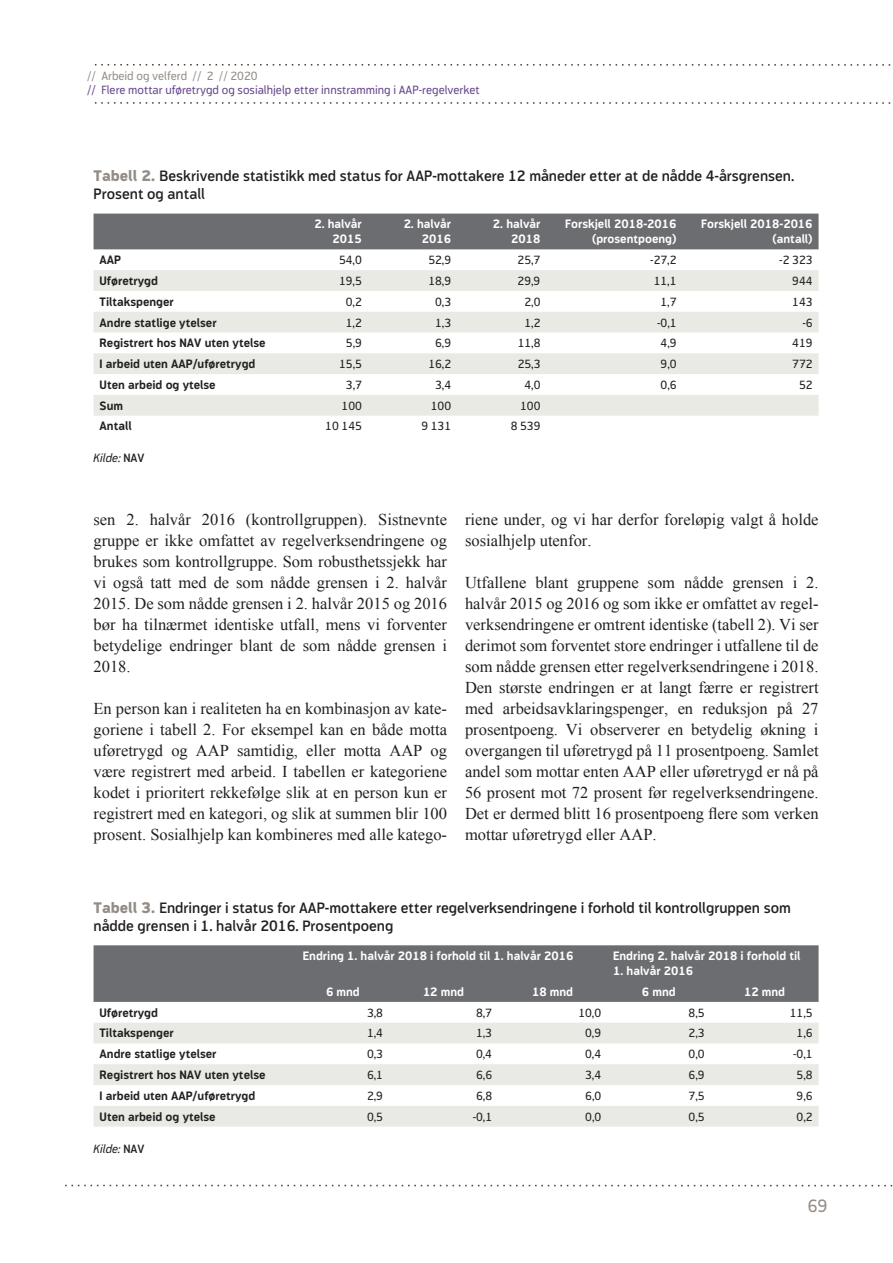
<style>
.page{position:relative;width:893px;height:1263px;background:#fff}
.page>*{position:absolute;margin:0;border:0;box-sizing:border-box;transform-origin:0 0}
.t1{font:18px "Modus";color:#948d87}
.t2{font:16.5px/21px "Times New Roman";color:#231f20;text-align:justify}
.t3{font:600 15px/18px "Modus";color:#231f20}
.t4{font:700 12px "Modus";color:#231f20}
.t5{font:12px "Modus";color:#231f20}
.t6{font:700 12px/15px "Modus";color:#fff;text-align:right}
.t7{font:12px "Modus";color:#64468b}
.t8{font:12px "Modus";color:#948d87}
.t9{font:italic 12px "Modus";color:#231f20}
.s1{font-weight:800;color:#948d87}
.s2{font-weight:600;font-style:normal}
</style>
<div class="page">
<svg style="left:94px;top:64px;width:797px;height:2px"></svg>
<svg style="left:94px;top:102px;width:797px;height:2px"></svg>
<svg style="left:65px;top:1185px;width:828px;height:1px"></svg>
<div style="left:94px;top:214px;width:725px;height:35px;background:#6c6d70"></div>
<div style="left:94px;top:270px;width:725px;height:21px;background:#e9eae4"></div>
<svg style="left:94px;top:312px;width:725px;height:104px;fill:#e9eae4"></svg>
<div style="left:94px;top:945px;width:725px;height:57px;background:#6c6d70"></div>
<div style="left:94px;top:1023px;width:725px;height:20px;background:#e9eae4"></div>
<svg style="left:94px;top:1064px;width:725px;height:62px"></svg>
<p class="t8" style="left:87px;top:69px;width:172px">// Arbeid og velferd // 2 // 2020</p>
<p class="t7" style="left:87px;top:83px;width:394px">// Flere mottar uføretrygd og sosialhjelp etter innstramming i AAP-regelverket</p>
<p class="t3" style="left:94px;top:167px;width:702px"><span class="s1">Tabell 2.</span> Beskrivende statistikk med status for AAP-mottakere 12 måneder etter at de nådde 4-årsgrensen.<br>Prosent og antall</p>
<p class="t6" style="left:314px;top:217px;width:49px">2. halvår<br>2015</p>
<p class="t6" style="left:404px;top:217px;width:49px">2. halvår<br>2016</p>
<p class="t6" style="left:493px;top:217px;width:49px">2. halvår<br>2018</p>
<p class="t6" style="left:565px;top:217px;width:113px">Forskjell 2018-2016 (prosentpoeng)</p>
<p class="t6" style="left:701px;top:217px;width:113px">Forskjell 2018-2016 (antall)</p>
<p class="t4" style="left:100px;top:253px;width:23px">AAP</p>
<p class="t5" style="left:339px;top:253px;width:24px">54,0</p>
<p class="t5" style="left:428px;top:253px;width:24px">52,9</p>
<p class="t5" style="left:518px;top:253px;width:24px">25,7</p>
<p class="t5" style="left:650px;top:253px;width:28px">-27,2</p>
<p class="t5" style="left:779px;top:253px;width:35px">-2 323</p>
<p class="t4" style="left:100px;top:274px;width:60px">Uføretrygd</p>
<p class="t5" style="left:339px;top:274px;width:24px">19,5</p>
<p class="t5" style="left:428px;top:274px;width:24px">18,9</p>
<p class="t5" style="left:518px;top:274px;width:24px">29,9</p>
<p class="t5" style="left:654px;top:274px;width:24px">11,1</p>
<p class="t5" style="left:792px;top:274px;width:22px">944</p>
<p class="t4" style="left:100px;top:295px;width:76px">Tiltakspenger</p>
<p class="t5" style="left:346px;top:295px;width:18px">0,2</p>
<p class="t5" style="left:435px;top:295px;width:18px">0,3</p>
<p class="t5" style="left:524px;top:295px;width:18px">2,0</p>
<p class="t5" style="left:660px;top:295px;width:18px">1,7</p>
<p class="t5" style="left:792px;top:295px;width:22px">143</p>
<p class="t4" style="left:100px;top:316px;width:119px">Andre statlige ytelser</p>
<p class="t5" style="left:346px;top:316px;width:18px">1,2</p>
<p class="t5" style="left:435px;top:316px;width:18px">1,3</p>
<p class="t5" style="left:524px;top:316px;width:18px">1,2</p>
<p class="t5" style="left:657px;top:316px;width:21px">-0,1</p>
<p class="t5" style="left:802px;top:316px;width:12px">-6</p>
<p class="t4" style="left:100px;top:336px;width:168px">Registrert hos NAV uten ytelse</p>
<p class="t5" style="left:346px;top:336px;width:18px">5,9</p>
<p class="t5" style="left:435px;top:336px;width:18px">6,9</p>
<p class="t5" style="left:518px;top:336px;width:24px">11,8</p>
<p class="t5" style="left:661px;top:336px;width:18px">4,9</p>
<p class="t5" style="left:792px;top:336px;width:22px">419</p>
<p class="t4" style="left:100px;top:357px;width:157px">I arbeid uten AAP/uføretrygd</p>
<p class="t5" style="left:339px;top:357px;width:24px">15,5</p>
<p class="t5" style="left:428px;top:357px;width:24px">16,2</p>
<p class="t5" style="left:518px;top:357px;width:24px">25,3</p>
<p class="t5" style="left:661px;top:357px;width:18px">9,0</p>
<p class="t5" style="left:792px;top:357px;width:22px">772</p>
<p class="t4" style="left:100px;top:378px;width:118px">Uten arbeid og ytelse</p>
<p class="t5" style="left:346px;top:378px;width:18px">3,7</p>
<p class="t5" style="left:435px;top:378px;width:18px">3,4</p>
<p class="t5" style="left:524px;top:378px;width:18px">4,0</p>
<p class="t5" style="left:661px;top:378px;width:18px">0,6</p>
<p class="t5" style="left:799px;top:378px;width:15px">52</p>
<p class="t4" style="left:100px;top:399px;width:25px">Sum</p>
<p class="t5" style="left:342px;top:399px;width:22px">100</p>
<p class="t5" style="left:431px;top:399px;width:22px">100</p>
<p class="t5" style="left:520px;top:399px;width:22px">100</p>
<p class="t4" style="left:100px;top:420px;width:34px">Antall</p>
<p class="t5" style="left:325px;top:420px;width:38px">10 145</p>
<p class="t5" style="left:421px;top:420px;width:31px">9 131</p>
<p class="t5" style="left:511px;top:420px;width:31px">8 539</p>
<p class="t9" style="left:94px;top:452px;width:52px">Kilde: <span class="s2">NAV</span></p>
<p class="t2" style="left:94px;top:509px;width:355px">sen 2. halvår 2016 (kontrollgruppen). Sistnevnte gruppe er ikke omfattet av regelverksendringene og brukes som kontrollgruppe. Som robusthetssjekk har vi også tatt med de som nådde grensen i 2. halvår 2015. De som nådde grensen i 2. halvår 2015 og 2016 bør ha tilnærmet identiske utfall, mens vi forventer betydelige endringer blant de som nådde grensen i 2018.</p>
<p class="t2" style="left:94px;top:698px;width:355px">En person kan i realiteten ha en kombinasjon av kate&shy;goriene i tabell 2. For eksempel kan en både motta uføretrygd og AAP samtidig, eller motta AAP og være registrert med arbeid. I tabellen er kategoriene kodet i prioritert rekkefølge slik at en person kun er registrert med en kategori, og slik at summen blir 100 prosent. Sosialhjelp kan kombineres med alle katego-</p>
<p class="t2" style="left:465px;top:509px;width:355px">riene under, og vi har derfor foreløpig valgt å holde sosialhjelp utenfor.</p>
<p class="t2" style="left:465px;top:572px;width:355px">Utfallene blant gruppene som nådde grensen i 2. halvår 2015 og 2016 og som ikke er omfattet av regel&shy;verksendringene er omtrent identiske (tabell 2). Vi ser derimot som forventet store endringer i utfallene til de som nådde grensen etter regelverksendringene i 2018.<br>Den største endringen er at langt færre er registrert med arbeidsavklaringspenger, en reduksjon på 27 prosentpoeng. Vi observerer en betydelig økning i overgangen til uføretrygd på 11 prosentpoeng. Samlet andel som mottar enten AAP eller uføretrygd er nå på 56 prosent mot 72 prosent før regelverksendringene.<br>Det er dermed blitt 16 prosentpoeng flere som verken mottar uføretrygd eller AAP.</p>
<p class="t3" style="left:94px;top:899px;width:699px"><span class="s1">Tabell 3.</span> Endringer i status for AAP-mottakere etter regelverksendringene i forhold til kontrollgruppen som nådde grensen i 1. halvår 2016. Prosentpoeng</p>
<p class="t6" style="left:303px;top:948px;width:272px">Endring 1. halvår 2018 i forhold til 1. halvår 2016</p>
<p class="t6" style="left:613px;top:948px;width:189px">Endring 2. halvår 2018 i forhold til</p>
<p class="t6" style="left:613px;top:963px;width:81px">1. halvår 2016</p>
<p class="t6" style="left:326px;top:984px;width:35px">6 mnd</p>
<p class="t6" style="left:423px;top:984px;width:43px">12 mnd</p>
<p class="t6" style="left:532px;top:984px;width:43px">18 mnd</p>
<p class="t6" style="left:642px;top:984px;width:35px">6 mnd</p>
<p class="t6" style="left:744px;top:984px;width:43px">12 mnd</p>
<p class="t4" style="left:100px;top:1006px;width:60px">Uføretrygd</p>
<p class="t5" style="left:367px;top:1006px;width:18px">3,8</p>
<p class="t5" style="left:476px;top:1006px;width:18px">8,7</p>
<p class="t5" style="left:578px;top:1006px;width:24px">10,0</p>
<p class="t5" style="left:689px;top:1006px;width:18px">8,5</p>
<p class="t5" style="left:790px;top:1006px;width:24px">11,5</p>
<p class="t4" style="left:100px;top:1026px;width:76px">Tiltakspenger</p>
<p class="t5" style="left:367px;top:1026px;width:18px">1,4</p>
<p class="t5" style="left:476px;top:1026px;width:18px">1,3</p>
<p class="t5" style="left:585px;top:1026px;width:18px">0,9</p>
<p class="t5" style="left:689px;top:1026px;width:18px">2,3</p>
<p class="t5" style="left:797px;top:1026px;width:18px">1,6</p>
<p class="t4" style="left:100px;top:1047px;width:119px">Andre statlige ytelser</p>
<p class="t5" style="left:367px;top:1047px;width:18px">0,3</p>
<p class="t5" style="left:476px;top:1047px;width:18px">0,4</p>
<p class="t5" style="left:585px;top:1047px;width:18px">0,4</p>
<p class="t5" style="left:689px;top:1047px;width:18px">0,0</p>
<p class="t5" style="left:793px;top:1047px;width:21px">-0,1</p>
<p class="t4" style="left:100px;top:1068px;width:168px">Registrert hos NAV uten ytelse</p>
<p class="t5" style="left:367px;top:1068px;width:18px">6,1</p>
<p class="t5" style="left:476px;top:1068px;width:18px">6,6</p>
<p class="t5" style="left:585px;top:1068px;width:18px">3,4</p>
<p class="t5" style="left:689px;top:1068px;width:18px">6,9</p>
<p class="t5" style="left:797px;top:1068px;width:18px">5,8</p>
<p class="t4" style="left:100px;top:1089px;width:157px">I arbeid uten AAP/uføretrygd</p>
<p class="t5" style="left:367px;top:1089px;width:18px">2,9</p>
<p class="t5" style="left:476px;top:1089px;width:18px">6,8</p>
<p class="t5" style="left:585px;top:1089px;width:18px">6,0</p>
<p class="t5" style="left:689px;top:1089px;width:18px">7,5</p>
<p class="t5" style="left:797px;top:1089px;width:18px">9,6</p>
<p class="t4" style="left:100px;top:1110px;width:118px">Uten arbeid og ytelse</p>
<p class="t5" style="left:367px;top:1110px;width:18px">0,5</p>
<p class="t5" style="left:473px;top:1110px;width:21px">-0,1</p>
<p class="t5" style="left:585px;top:1110px;width:18px">0,0</p>
<p class="t5" style="left:689px;top:1110px;width:18px">0,5</p>
<p class="t5" style="left:797px;top:1110px;width:18px">0,2</p>
<p class="t9" style="left:94px;top:1142px;width:52px">Kilde: <span class="s2">NAV</span></p>
<p class="t1" style="left:807px;top:1195px;width:22px">69</p>
</div>
